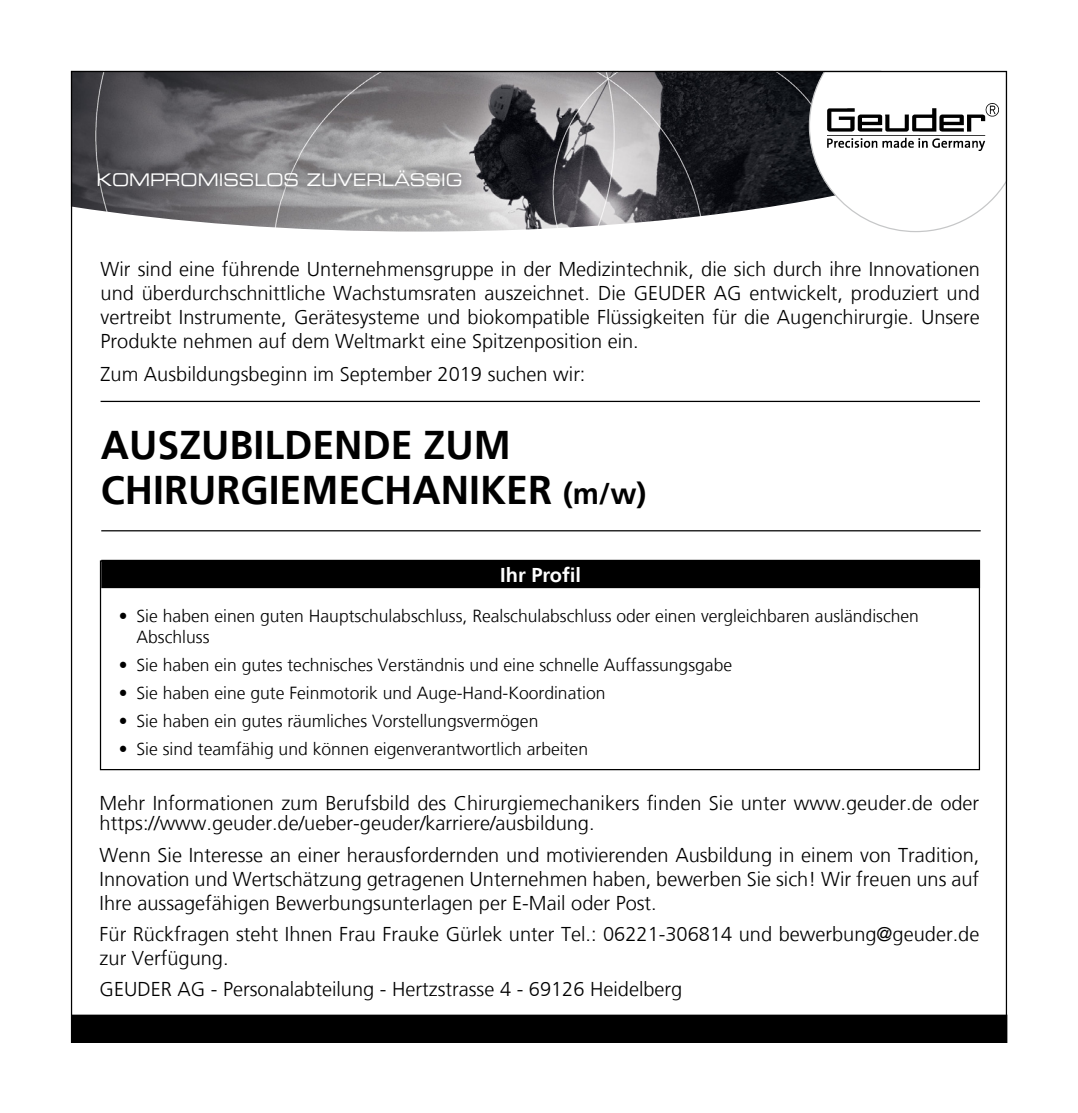
<style>
.page{position:relative;width:1078px;height:1113px;background:#fff}
.page>*{position:absolute;margin:0;border:0;box-sizing:border-box;transform-origin:0 0}
.t1{font:700 40px/45px "Frutiger LT";color:#000}
.t2{font:300 20px/24px "Frutiger LT";color:#000;text-align:justify}
.t3{font:700 20px "Frutiger LT";color:#fff}
.t4{font:300 17.5px/21px "Frutiger LT";color:#000}
.t5{font:17.5px "Eurostile LT Extended Two";color:#fff;scale:.9 1}
.s1{font-size:30px}
</style>
<div class="page">
<hr style="left:101px;top:401px;width:878px;height:1px;background:#000">
<hr style="left:101px;top:530px;width:879px;height:1px;background:#000">
<div style="left:102px;top:560px;width:877px;height:27px;background:#000"></div>
<div style="left:101px;top:560px;width:878px;height:28px;border:1px solid #000"></div>
<div style="left:72px;top:1015px;width:934px;height:27px;background:#000"></div>
<div style="left:71px;top:1014px;width:936px;height:29px;border:1px solid #000"></div>
<img style="left:73px;top:73px;width:735px;height:158px">
<svg style="left:808px;top:70px;width:199px;height:163px"></svg>
<img style="left:827px;top:104px;width:170px;height:46px">
<img style="left:83px;top:156px;width:391px;height:42px">
<p class="t5" style="left:96px;top:168px;width:408px">KOMPROMISSLOS ZUVERLÄSSIG</p>
<p class="t2" style="left:101px;top:257px;width:880px">Wir sind eine führende Unternehmensgruppe in der Medizintechnik, die sich durch ihre Innovationen und überdurchschnittliche Wachstumsraten auszeichnet. Die GEUDER AG entwickelt, produziert und vertreibt Instrumente, Gerätesysteme und biokompatible Flüssigkeiten für die Augenchirurgie. Unsere Produkte nehmen auf dem Weltmarkt eine Spitzenposition ein.</p>
<p class="t2" style="left:101px;top:362px;width:486px">Zum Ausbildungsbeginn im September 2019 suchen wir:</p>
<h1 class="t1" style="left:101px;top:423px;width:546px">AUSZUBILDENDE ZUM<br>CHIRURGIEMECHANIKER <span class="s1">(m/w)</span></h1>
<p class="t3" style="left:500px;top:563px;width:82px">Ihr Profil</p>
<p class="t4" style="left:136px;top:606px;width:783px;text-indent:-18px">• Sie haben einen guten Hauptschulabschluss, Realschulabschluss oder einen vergleichbaren ausländischen<br>Abschluss</p>
<p class="t4" style="left:119px;top:655px;width:614px">• Sie haben ein gutes technisches Verständnis und eine schnelle Auffassungsgabe</p>
<p class="t4" style="left:119px;top:683px;width:488px">• Sie haben eine gute Feinmotorik und Auge-Hand-Koordination</p>
<p class="t4" style="left:119px;top:711px;width:421px">• Sie haben ein gutes räumliches Vorstellungsvermögen</p>
<p class="t4" style="left:119px;top:739px;width:470px">• Sie sind teamfähig und können eigenverantwortlich arbeiten</p>
<p class="t2" style="left:100px;top:793px;width:880px;line-height:20.5px">Mehr Informationen zum Berufsbild des Chirurgiemechanikers finden Sie unter www.geuder.de oder https://www.geuder.de/ueber-geuder/karriere/ausbildung.</p>
<p class="t2" style="left:100px;top:843px;width:881px">Wenn Sie Interesse an einer herausfordernden und motivierenden Ausbildung in einem von Tradition, Innovation und Wertschätzung getragenen Unternehmen haben, bewerben Sie sich! Wir freuen uns auf Ihre aussagefähigen Bewerbungsunterlagen per E-Mail oder Post.</p>
<p class="t2" style="left:100px;top:922px;width:881px">Für Rückfragen steht Ihnen Frau Frauke Gürlek unter Tel.: 06221-306814 und bewerbung@geuder.de zur Verfügung.</p>
<p class="t2" style="left:100px;top:977px;width:584px">GEUDER AG - Personalabteilung - Hertzstrasse 4 - 69126 Heidelberg</p>
</div>
